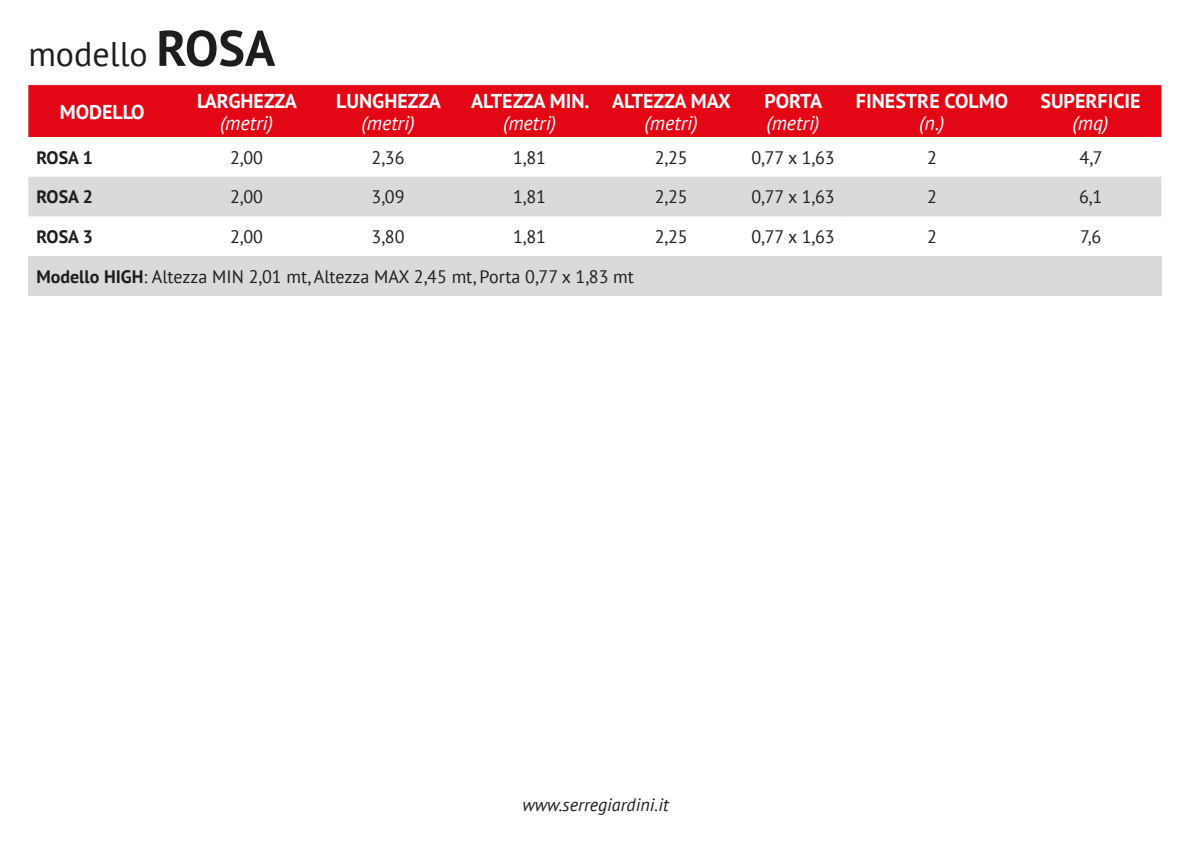
<style>
.page{position:relative;width:1191px;height:851px;background:#fff}
.page>*{position:absolute;margin:0;border:0;box-sizing:border-box;transform-origin:0 0}
.t1{font:34px "PT Sans";color:#1d1d1b}
.t2{font:700 20px "PT Sans";color:#fff}
.t3{font:italic 20px "PT Sans";color:#fff}
.t4{font:18px "PT Sans";color:#1d1d1b}
.t5{font:italic 18px "PT Sans";color:#1d1d1b}
.t6{font:700 18px "PT Sans";color:#1d1d1b}
.s1{font-weight:700;font-size:50px}
.s2{font-weight:700}
</style>
<div class="page">
<div style="left:28px;top:85px;width:1133px;height:52px;background:#e30614"></div>
<div style="left:28px;top:177px;width:1133px;height:39px;background:#dadada"></div>
<div style="left:28px;top:256px;width:1133px;height:40px;background:#dadada"></div>
<h1 class="t1" style="left:28px;top:32px;width:248px">modello <span class="s1">ROSA</span></h1>
<p class="t2" style="left:60px;top:98px;width:86px">MODELLO</p>
<p class="t2" style="left:197px;top:87px;width:101px">LARGHEZZA</p>
<p class="t3" style="left:220px;top:110px;width:55px">(metri)</p>
<p class="t2" style="left:336px;top:87px;width:106px">LUNGHEZZA</p>
<p class="t3" style="left:361px;top:110px;width:55px">(metri)</p>
<p class="t2" style="left:471px;top:87px;width:120px">ALTEZZA MIN.</p>
<p class="t3" style="left:503px;top:110px;width:55px">(metri)</p>
<p class="t2" style="left:612px;top:87px;width:120px">ALTEZZA MAX</p>
<p class="t3" style="left:644px;top:110px;width:55px">(metri)</p>
<p class="t2" style="left:764px;top:87px;width:59px">PORTA</p>
<p class="t3" style="left:766px;top:110px;width:55px">(metri)</p>
<p class="t2" style="left:856px;top:87px;width:154px">FINESTRE COLMO</p>
<p class="t3" style="left:919px;top:110px;width:27px">(n.)</p>
<p class="t2" style="left:1040px;top:87px;width:102px">SUPERFICIE</p>
<p class="t3" style="left:1072px;top:110px;width:37px">(mq)</p>
<p class="t6" style="left:36px;top:145px;width:58px">ROSA 1</p>
<p class="t4" style="left:230px;top:146px;width:34px">2,00</p>
<p class="t4" style="left:372px;top:146px;width:34px">2,36</p>
<p class="t4" style="left:513px;top:146px;width:34px">1,81</p>
<p class="t4" style="left:654px;top:146px;width:34px">2,25</p>
<p class="t4" style="left:751px;top:146px;width:85px">0,77 x 1,63</p>
<p class="t4" style="left:927px;top:146px;width:11px">2</p>
<p class="t4" style="left:1079px;top:146px;width:25px">4,7</p>
<p class="t6" style="left:36px;top:185px;width:58px">ROSA 2</p>
<p class="t4" style="left:230px;top:185px;width:34px">2,00</p>
<p class="t4" style="left:372px;top:185px;width:34px">3,09</p>
<p class="t4" style="left:513px;top:185px;width:34px">1,81</p>
<p class="t4" style="left:654px;top:185px;width:34px">2,25</p>
<p class="t4" style="left:751px;top:185px;width:85px">0,77 x 1,63</p>
<p class="t4" style="left:927px;top:185px;width:11px">2</p>
<p class="t4" style="left:1079px;top:185px;width:25px">6,1</p>
<p class="t6" style="left:36px;top:225px;width:58px">ROSA 3</p>
<p class="t4" style="left:230px;top:225px;width:34px">2,00</p>
<p class="t4" style="left:372px;top:225px;width:34px">3,80</p>
<p class="t4" style="left:513px;top:225px;width:34px">1,81</p>
<p class="t4" style="left:654px;top:225px;width:34px">2,25</p>
<p class="t4" style="left:751px;top:225px;width:85px">0,77 x 1,63</p>
<p class="t4" style="left:927px;top:225px;width:11px">2</p>
<p class="t4" style="left:1080px;top:225px;width:23px">7,6</p>
<p class="t4" style="left:36px;top:265px;width:599px"><span class="s2">Modello HIGH</span>: Altezza MIN 2,01 mt, Altezza MAX 2,45 mt, Porta 0,77 x 1,83 mt</p>
<p class="t5" style="left:522px;top:793px;width:148px">www.serregiardini.it</p>
</div>
